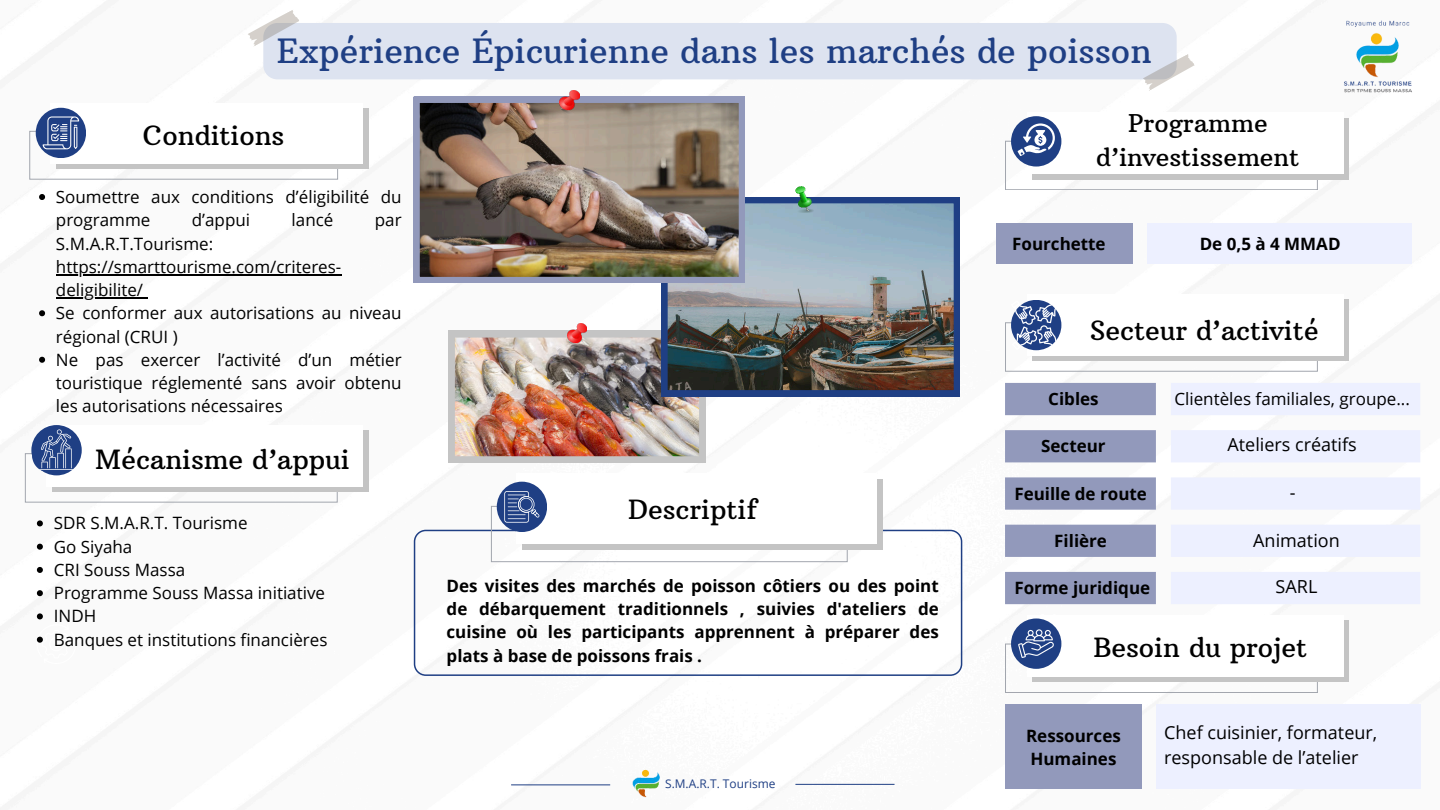
<style>
.page{position:relative;width:1440px;height:810px;background:#fff}
.page>*{position:absolute;margin:0;border:0;box-sizing:border-box;transform-origin:0 0}
.t1{font:34.1px "Arbutus Slab";color:#1f3f84}
.t2{font:27px "Arbutus Slab";color:#000}
.t3{font:25px/34.5px "Arbutus Slab";color:#000;text-align:center}
.t4{font:18px/24.8px "Open Sans";color:#000}
.t5{font:17px/23.2px "Open Sans";color:#000}
.t6{font:700 17px/23.2px "Open Sans";color:#000;text-align:justify}
.t7{font:11.9px "Open Sans";color:#1f3f84}
</style>
<div class="page">
<img style="left:0;top:0;width:1436px;height:810px">
<svg style="left:414px;top:530px;width:548px;height:146px"></svg>
<div style="left:491px;top:506px;width:357px;height:56px;border:1px solid #a2a6ae"></div>
<div style="left:522px;top:480px;width:360px;height:70px;background:#c4c4c4"></div>
<div style="left:516px;top:474px;width:361px;height:70px;background:#fff"></div>
<div style="left:1005px;top:141px;width:313px;height:49px;border:1px solid #a2a6ae"></div>
<div style="left:1032px;top:118px;width:316px;height:61px;background:#c4c4c4"></div>
<div style="left:1027px;top:113px;width:316px;height:61px;background:#fff"></div>
<div style="left:1032px;top:299px;width:316px;height:62px;background:#c4c4c4"></div>
<div style="left:1027px;top:294px;width:316px;height:62px;background:#fff"></div>
<div style="left:1005px;top:644px;width:313px;height:49px;border:1px solid #a2a6ae"></div>
<div style="left:1032px;top:621px;width:316px;height:61px;background:#c4c4c4"></div>
<div style="left:1027px;top:615px;width:316px;height:62px;background:#fff"></div>
<img style="left:1329px;top:9px;width:97px;height:96px">
<svg style="left:1005px;top:383px;width:151px;height:221px"></svg>
<svg style="left:1171px;top:383px;width:249px;height:221px;fill:#edf0ff"></svg>
<div style="left:1005px;top:704px;width:136px;height:85px;background:#9299bb"></div>
<div style="left:1156px;top:704px;width:264px;height:85px;background:#edf0ff"></div>
<hr style="left:795px;top:784px;width:100px;height:1px;background:#1f3f84">
<img style="left:630px;top:769px;width:35px;height:30px">
<hr style="left:511px;top:785px;width:99px;height:1px;background:#1f3f84">
<div style="left:497px;top:482px;width:50px;height:50px;background:#1f3f84;border-radius:50%"></div>
<div style="left:1011px;top:116px;width:50px;height:51px;background:#1f3f84;border-radius:50%"></div>
<div style="left:1011px;top:618px;width:50px;height:51px;background:#1f3f84;border-radius:50%"></div>
<svg style="left:499px;top:490px;width:41px;height:37px"></svg>
<svg style="left:1012px;top:123px;width:43px;height:37px"></svg>
<svg style="left:1011px;top:300px;width:49px;height:50px"></svg>
<svg style="left:1012px;top:629px;width:42px;height:33px"></svg>
<div style="left:263px;top:23px;width:914px;height:56px;background:#dde3f0"></div>
<svg style="left:247px;top:9px;width:53px;height:38px"></svg>
<svg style="left:1142px;top:53px;width:53px;height:38px"></svg>
<img style="left:448px;top:331px;width:258px;height:132px">
<img style="left:662px;top:197px;width:297px;height:199px">
<img style="left:414px;top:97px;width:331px;height:186px">
<img style="left:567px;top:323px;width:20px;height:26px">
<img style="left:560px;top:90px;width:19px;height:26px">
<img style="left:796px;top:187px;width:18px;height:26px">
<div style="left:997px;top:224px;width:136px;height:40px;background:#9299bb"></div>
<div style="left:1148px;top:224px;width:264px;height:40px;background:#edf0ff"></div>
<div style="left:25px;top:453px;width:313px;height:49px;border:1px solid #a2a6ae"></div>
<svg style="left:52px;top:430px;width:316px;height:62px;background:#ccc"></svg>
<div style="left:47px;top:425px;width:316px;height:61px;background:#fff"></div>
<div style="left:29px;top:131px;width:309px;height:49px;border:1px solid #a2a6ae"></div>
<div style="left:56px;top:108px;width:312px;height:61px;background:#c4c4c4"></div>
<div style="left:51px;top:103px;width:312px;height:61px;background:#fff"></div>
<div style="left:36px;top:108px;width:50px;height:50px;background:#1f3f84;border-radius:50%"></div>
<svg style="left:37px;top:117px;width:42px;height:33px"></svg>
<div style="left:31px;top:425px;width:51px;height:50px;background:#1f3f84;border-radius:50%"></div>
<svg style="left:32px;top:429px;width:40px;height:43px"></svg>
<hr style="left:39px;top:469px;width:35px;height:1px;background:#fff">
<svg style="left:37px;top:520px;width:6px;height:6px"></svg>
<svg style="left:37px;top:544px;width:6px;height:6px"></svg>
<svg style="left:37px;top:567px;width:6px;height:6px"></svg>
<svg style="left:37px;top:590px;width:6px;height:6px"></svg>
<svg style="left:36px;top:613px;width:41px;height:51px"></svg>
<svg style="left:39px;top:194px;width:6px;height:6px"></svg>
<hr style="left:56px;top:274px;width:285px;height:2px;background:#000">
<hr style="left:56px;top:298px;width:87px;height:1px;background:#000">
<svg style="left:39px;top:310px;width:6px;height:6px"></svg>
<svg style="left:39px;top:357px;width:6px;height:6px"></svg>
<h1 class="t1" style="left:277px;top:29px;width:876px">Expérience Épicurienne dans les marchés de poisson</h1>
<h2 class="t2" style="left:143px;top:119px;width:143px">Conditions</h2>
<p class="t5" style="left:56px;top:185px;width:347px">Soumettre aux conditions d’éligibilité du programme</p>
<p class="t5" style="left:192px;top:208px;width:60px">d’appui</p>
<p class="t5" style="left:292px;top:208px;width:43px">lancé</p>
<p class="t5" style="left:375px;top:208px;width:28px">par</p>
<p class="t5" style="left:56px;top:231px;width:347px">S.M.A.R.T.Tourisme: https://smarttourisme.com/criteres&shy;deligibilite/<br>Se conformer aux autorisations au niveau régional (CRUI )<br>Ne pas exercer l’activité d’un métier touristique réglementé sans avoir obtenu les autorisations nécessaires</p>
<h2 class="t2" style="left:95px;top:443px;width:256px">Mécanisme d’appui</h2>
<p class="t5" style="left:54px;top:511px;width:275px">SDR S.M.A.R.T. Tourisme<br>Go Siyaha<br>CRI Souss Massa<br>Programme Souss Massa initiative<br>INDH<br>Banques et institutions financières</p>
<h2 class="t2" style="left:628px;top:492px;width:130px">Descriptif</h2>
<p class="t6" style="left:447px;top:574px;width:494px">Des visites des marchés de poisson côtiers ou des point de débarquement traditionnels , suivies d'ateliers de cuisine où les participants apprennent à préparer des plats à base de poissons frais .</p>
<p class="t7" style="left:665px;top:776px;width:112px">S.M.A.R.T. Tourisme</p>
<h3 class="t3" style="left:1096px;top:105px;width:205px">Programme d’investissement</h3>
<p class="t6" style="left:1012px;top:232px;width:95px">Fourchette</p>
<p class="t6" style="left:1200px;top:232px;width:142px">De 0,5 à 4 MMAD</p>
<h2 class="t2" style="left:1090px;top:314px;width:230px">Secteur d’activité</h2>
<p class="t6" style="left:1048px;top:387px;width:52px">Cibles</p>
<p class="t6" style="left:1041px;top:434px;width:66px">Secteur</p>
<p class="t6" style="left:1014px;top:482px;width:134px">Feuille de route</p>
<p class="t6" style="left:1054px;top:529px;width:54px">Filière</p>
<p class="t6" style="left:1014px;top:576px;width:137px">Forme juridique</p>
<p class="t5" style="left:1174px;top:386px;width:237px">Clientèles familiales, groupe...</p>
<p class="t4" style="left:1228px;top:431px;width:131px">Ateliers créatifs</p>
<p class="t4" style="left:1290px;top:479px;width:7px">-</p>
<p class="t4" style="left:1253px;top:527px;width:88px">Animation</p>
<p class="t4" style="left:1276px;top:574px;width:43px">SARL</p>
<h2 class="t2" style="left:1094px;top:631px;width:215px">Besoin du projet</h2>
<p class="t6" style="left:1026px;top:723px;width:96px">Ressources<br>Humaines</p>
<p class="t4" style="left:1164px;top:720px;width:215px">Chef cuisinier, formateur, responsable de l’atelier</p>
</div>
